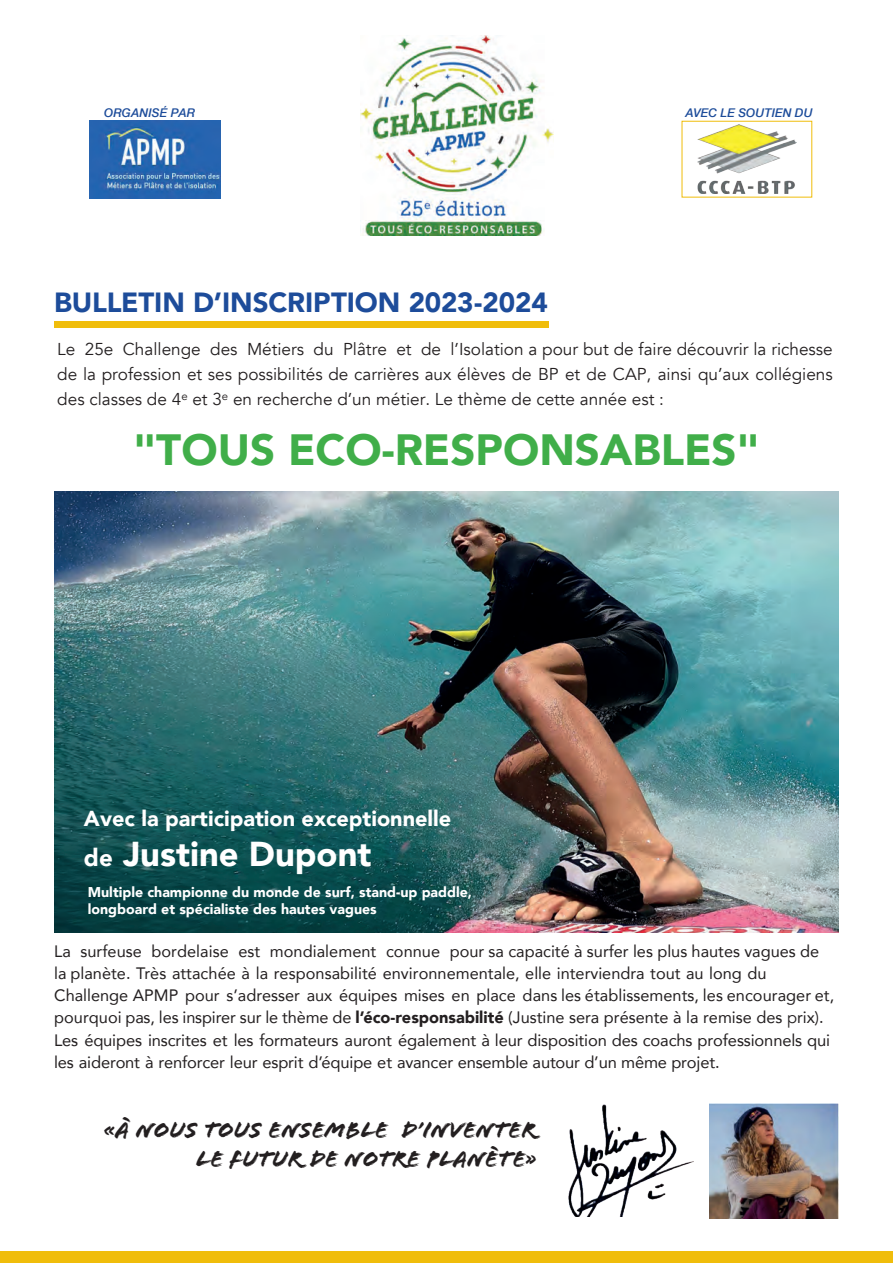
<style>
.page{position:relative;width:893px;height:1263px;background:#fff}
.page>*{position:absolute;margin:0;border:0;box-sizing:border-box;transform-origin:0 0}
.t1{font:900 43.65px "Avenir";color:#40ae49}
.t2{font:900 34.5px "Avenir";color:#fff}
.t3{font:900 27.75px "Avenir";letter-spacing:-.005em;color:#1d4c9a}
.t4{font:24px/28.8px "Flood Std";color:#231f20;text-align:right}
.t5{font:900 21.6px "Avenir";color:#fff}
.t6{font:17.1px/25px "Avenir";color:#231f20;text-align:justify}
.t7{font:16.5px/22.2px "Avenir";color:#231f20}
.t8{font:900 14.1px/17px "Avenir";color:#fff}
.t9{font:italic 500 12px "Helvetica Neue";letter-spacing:.01em;color:#1d4c9a}
.s1{font-size:24px}
.s2{font-weight:900}
.s3{font-style:inherit}
</style>
<div class="page">
<img style="left:54px;top:491px;width:785px;height:442px">
<img style="left:360px;top:35px;width:193px;height:200px">
<img style="left:89px;top:121px;width:132px;height:77px">
<img style="left:697px;top:124px;width:100px;height:69px">
<div style="left:54px;top:321px;width:495px;height:6px;background:#f0bd0b"></div>
<img style="left:710px;top:1103px;width:129px;height:115px">
<img style="left:568px;top:1104px;width:126px;height:112px">
<div style="left:0;top:1251px;width:893px;height:12px;background:#f0bd0b"></div>
<p class="t9" style="left:104px;top:103px;width:93px">ORGANISÉ PAR</p>
<p class="t9" style="left:685px;top:103px;width:129px">AVEC LE SOUTIEN DU</p>
<h3 class="t3" style="left:54px;top:278px;width:495px">BULLETIN D’INSCRIPTION 2023-2024</h3>
<p class="t6" style="left:57px;top:337px;width:777px">Le 25e Challenge des Métiers du Plâtre et de l’Isolation a pour but de faire découvrir la richesse de la profession et ses possibilités de carrières aux élèves de BP et de CAP, ainsi qu’aux collégiens des classes de 4<sup>e</sup> et 3<sup>e</sup> en recherche d’un métier. Le thème de cette année est :</p>
<h1 class="t1" style="left:134px;top:413px;width:627px">"TOUS ECO-RESPONSABLES"</h1>
<h3 class="t5" style="left:84px;top:800px;width:369px">Avec la participation exceptionnelle</h3>
<h2 class="t2" style="left:84px;top:825px;width:289px"><span class="s1">de</span> Justine Dupont</h2>
<p class="t8" style="left:88px;top:883px;width:386px">Multiple championne du monde de surf, stand-up paddle, longboard et spécialiste des hautes vagues</p>
<p class="t7" style="left:54px;top:939px;width:782px">La surfeuse bordelaise est mondialement connue pour sa capacité à surfer les plus hautes vagues de la planète. Très attachée à la responsabilité environnementale, elle interviendra tout au long du Challenge APMP pour s’adresser aux équipes mises en place dans les établissements, les encourager et, pourquoi pas, les inspirer sur le thème de <span class="s2">l’éco-responsabilité</span> (Justine sera présente à la remise des <span class="s3">p</span>rix<span class="s3">)</span>.<br>Les équipes inscrites et les formateurs auront également à leur disposition des coachs professionnels qui les aideront à renforcer leur esprit d’équipe et avancer ensemble autour d’un même projet.</p>
<h3 class="t4" style="left:104px;top:1116px;width:434px">«À NOUS TOUS ENSEMBLE D’INVENTER<br>LE FUTUR DE NOTRE PLANÈTE»</h3>
</div>
